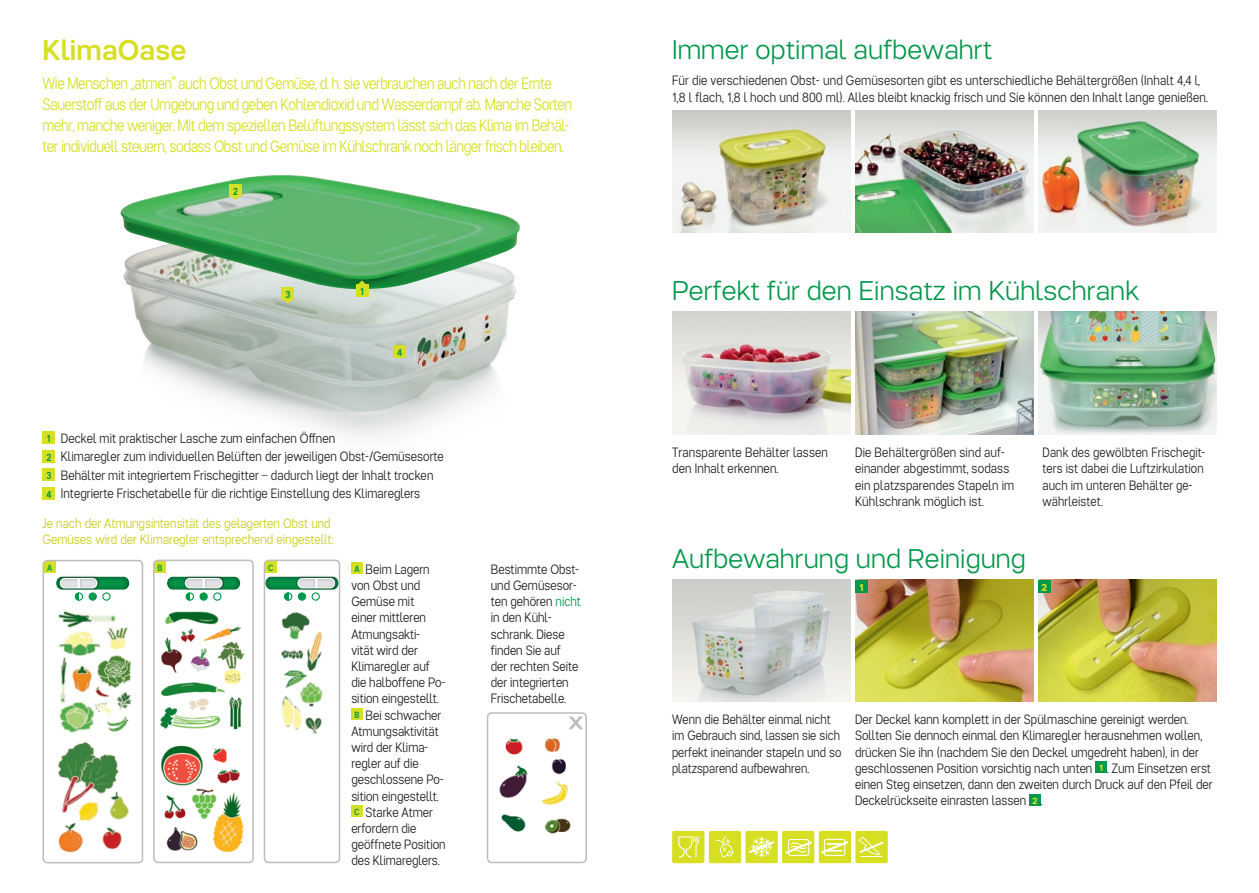
<style>
.page{position:relative;width:1259px;height:893px;background:#fff}
.page>*{position:absolute;margin:0;border:0;box-sizing:border-box;transform-origin:0 0}
.t1{font:500 28.5px "Tupper PRO";letter-spacing:.005em;color:#d6df21}
.t2{font:300 27px "Tupper PRO";letter-spacing:.005em;color:#00984a}
.t3{font:300 16.5px/21px "Tupper PRO Narrow";letter-spacing:-.025em;color:#d6df21}
.t4{font:300 13.5px/16.2px "Tupper PRO Narrow";color:#231f20}
.t5{font:300 13.5px/16.2px "Tupper PRO Narrow";color:#c9ce19}
.t6{font:500 10.2px "Tupper PRO Narrow";color:#00984a}
.t7{font:700 10.2px "Tupper PRO";color:#d6df21}
.t8{font:500 9px "Tupper PRO Narrow";color:#00984a}
.s1{font-weight:500;font-size:10.2px;color:#00984a}
.s2{font-weight:500;font-size:9px;color:#00984a}
.s3{color:#00984a}
.s4{font-family:"Tupper PRO";font-weight:700;font-size:9px;color:#d6df21}
</style>
<div class="page">
<div style="left:819px;top:831px;width:32px;height:32px;background:#d6df21;border-radius:2px"></div>
<svg style="left:821px;top:839px;width:27px;height:17px"></svg>
<div style="left:782px;top:831px;width:32px;height:32px;background:#d6df21;border-radius:2px"></div>
<div style="left:745px;top:831px;width:32px;height:32px;background:#d6df21;border-radius:2px"></div>
<div style="left:672px;top:831px;width:32px;height:32px;background:#d6df21;border-radius:2px"></div>
<div style="left:709px;top:831px;width:32px;height:32px;background:#d6df21;border-radius:2px"></div>
<svg style="left:678px;top:836px;width:134px;height:22px"></svg>
<div style="left:855px;top:831px;width:32px;height:32px;background:#d6df21;border-radius:2px"></div>
<svg style="left:855px;top:836px;width:29px;height:21px"></svg>
<div style="left:1095px;top:761px;width:12px;height:12px;background:#00984a"></div>
<div style="left:1029px;top:794px;width:11px;height:11px;background:#00984a"></div>
<img style="left:1038px;top:110px;width:178px;height:122px">
<img style="left:855px;top:312px;width:178px;height:122px">
<img style="left:672px;top:312px;width:178px;height:122px">
<img style="left:855px;top:110px;width:178px;height:122px">
<img style="left:1038px;top:312px;width:178px;height:122px">
<img style="left:672px;top:110px;width:178px;height:122px">
<img style="left:672px;top:580px;width:178px;height:122px">
<img style="left:855px;top:580px;width:178px;height:122px">
<div style="left:855px;top:580px;width:13px;height:12px;background:#00984a"></div>
<img style="left:1038px;top:580px;width:178px;height:122px">
<div style="left:1038px;top:580px;width:13px;height:12px;background:#00984a"></div>
<img style="left:131px;top:290px;width:385px;height:148px">
<img style="left:120px;top:175px;width:400px;height:115px">
<svg style="left:355px;top:280px;width:13px;height:4px"></svg>
<div style="left:355px;top:284px;width:13px;height:13px;background:#d6df21"></div>
<svg style="left:229px;top:197px;width:13px;height:3px"></svg>
<div style="left:229px;top:184px;width:13px;height:13px;background:#d6df21"></div>
<svg style="left:281px;top:300px;width:13px;height:4px"></svg>
<div style="left:281px;top:287px;width:13px;height:13px;background:#d6df21"></div>
<div style="left:393px;top:345px;width:13px;height:13px;background:#d6df21"></div>
<div style="left:43px;top:431px;width:12px;height:13px;background:#d6df21"></div>
<div style="left:43px;top:450px;width:12px;height:13px;background:#d6df21"></div>
<div style="left:43px;top:468px;width:12px;height:13px;background:#d6df21"></div>
<div style="left:43px;top:487px;width:12px;height:13px;background:#d6df21"></div>
<div style="left:351px;top:562px;width:12px;height:12px;background:#d6df21"></div>
<div style="left:351px;top:708px;width:12px;height:11px;background:#d6df21"></div>
<div style="left:351px;top:805px;width:12px;height:12px;background:#d6df21"></div>
<div style="left:487px;top:712px;width:100px;height:151px;border:2px solid #bcbdc0;border-radius:4px"></div>
<div style="left:154px;top:561px;width:12px;height:11px;background:#d6df21"></div>
<div style="left:153px;top:560px;width:101px;height:303px;border:2px solid #bcbdc0;border-radius:4px"></div>
<div style="left:167px;top:575px;width:75px;height:16px;background:#231f20;opacity:.6"></div>
<div style="left:182px;top:576px;width:43px;height:15px;background:#231f20;opacity:.75"></div>
<div style="left:185px;top:578px;width:37px;height:10px;background:#fff;border-radius:5px"></div>
<div style="left:204px;top:576px;width:19px;height:12px;background:#231f20;opacity:.39"></div>
<div style="left:184px;top:576px;width:19px;height:12px;background:#231f20;opacity:.39"></div>
<svg style="left:186px;top:579px;width:35px;height:22px"></svg>
<div style="left:186px;top:592px;width:8px;height:9px;border:1px solid #00984a;border-radius:50%"></div>
<div style="left:213px;top:592px;width:8px;height:9px;border:1px solid #00984a;border-radius:50%"></div>
<img style="left:160px;top:611px;width:85px;height:242px">
<div style="left:44px;top:561px;width:11px;height:12px;background:#d6df21"></div>
<div style="left:43px;top:560px;width:100px;height:303px;border:2px solid #bcbdc0;border-radius:4px"></div>
<div style="left:55px;top:575px;width:74px;height:16px;background:#231f20;opacity:.6"></div>
<div style="left:57px;top:576px;width:43px;height:15px;background:#231f20;opacity:.75"></div>
<div style="left:60px;top:578px;width:37px;height:10px;background:#fff;border-radius:5px"></div>
<div style="left:59px;top:576px;width:19px;height:12px;background:#231f20;opacity:.39"></div>
<div style="left:79px;top:576px;width:19px;height:12px;background:#231f20;opacity:.39"></div>
<div style="left:89px;top:592px;width:8px;height:9px;border:1px solid #00984a;border-radius:50%"></div>
<svg style="left:61px;top:579px;width:35px;height:22px"></svg>
<div style="left:75px;top:592px;width:8px;height:9px;border:1px solid #00984a;border-radius:50%"></div>
<div style="left:102px;top:592px;width:9px;height:9px;border:1px solid #00984a;border-radius:50%"></div>
<img style="left:58px;top:611px;width:74px;height:242px">
<div style="left:265px;top:561px;width:11px;height:11px;background:#d6df21"></div>
<div style="left:264px;top:560px;width:76px;height:303px;border:2px solid #bcbdc0;border-radius:4px"></div>
<div style="left:264px;top:575px;width:74px;height:16px;background:#231f20;opacity:.6"></div>
<div style="left:295px;top:576px;width:42px;height:15px;background:#231f20;opacity:.75"></div>
<div style="left:297px;top:576px;width:19px;height:12px;background:#231f20;opacity:.39"></div>
<svg style="left:299px;top:579px;width:17px;height:8px"></svg>
<div style="left:316px;top:576px;width:20px;height:12px;background:#231f20;opacity:.39"></div>
<div style="left:298px;top:593px;width:7px;height:7px;background:#00984a;border-radius:50%"></div>
<div style="left:298px;top:592px;width:8px;height:9px;border:1px solid #00984a;border-radius:50%"></div>
<div style="left:284px;top:592px;width:8px;height:9px;border:1px solid #00984a;border-radius:50%"></div>
<div style="left:311px;top:592px;width:9px;height:9px;border:1px solid #00984a;border-radius:50%"></div>
<img style="left:281px;top:611px;width:42px;height:123px">
<img style="left:499px;top:738px;width:29px;height:94px">
<img style="left:541px;top:729px;width:41px;height:105px">
<svg style="left:569px;top:716px;width:14px;height:13px"></svg>
<h1 class="t1" style="left:43px;top:27px;width:145px">KlimaOase</h1>
<p class="t3" style="left:43px;top:71px;width:531px">Wie Menschen „atmen“ auch Obst und Gemüse, d. h. sie verbrauchen auch nach der Ernte Sauerstoff aus der Umgebung und geben Kohlendioxid und Wasserdampf ab. Manche Sorten mehr, manche weniger. Mit dem speziellen Belüftungssystem lässt sich das Klima im Behäl&shy;ter individuell steuern, sodass Obst und Gemüse im Kühlschrank noch länger frisch bleiben.</p>
<p class="t6" style="left:233px;top:183px;width:6px">2</p>
<p class="t6" style="left:285px;top:287px;width:6px">3</p>
<p class="t6" style="left:360px;top:283px;width:5px">1</p>
<p class="t6" style="left:397px;top:344px;width:7px">4</p>
<p class="t4" style="left:46px;top:427px;width:399px;line-height:18.5px"><span class="s1">1</span> Deckel mit praktischer Lasche zum einfachen Öffnen<br><span class="s1">2</span> Klimaregler zum individuellen Belüften der jeweiligen Obst-/Gemüsesorte <span class="s1">3</span> Behälter mit integriertem Frischegitter – dadurch liegt der Inhalt trocken<br><span class="s1">4</span> Integrierte Frischetabelle für die richtige Einstellung des Klimareglers</p>
<p class="t5" style="left:43px;top:514px;width:292px">Je nach der Atmungsintensität des gelagerten Obst und<br>Gemüses wird der Klimaregler entsprechend eingestellt:</p>
<p class="t4" style="left:351px;top:560px;width:96px"><span class="s2">A</span> Beim Lagern von Obst und<br>Gemüse mit<br>einer mittleren<br>Atmungsakti&shy;vität wird der<br>Klimaregler auf die halboffene Po&shy;sition eingestellt.<br><span class="s2">B</span> Bei schwacher<br>Atmungsaktivität wird der Klima&shy;regler auf die geschlossene Po&shy;sition eingestellt.<br><span class="s2">C</span> Starke Atmer erfordern die geöffnete Position des Klimareglers.</p>
<p class="t4" style="left:491px;top:560px;width:92px">Bestimmte Obst&shy;und Gemüsesor&shy;ten gehören <span class="s3">nicht </span>in den Kühl&shy;schrank. Diese finden Sie auf<br>der rechten Seite der integrierten<br>Frischetabelle.</p>
<p class="t8" style="left:47px;top:561px;width:7px">A</p>
<p class="t8" style="left:158px;top:560px;width:7px">B</p>
<p class="t8" style="left:268px;top:560px;width:7px">C</p>
<h2 class="t2" style="left:672px;top:28px;width:322px">Immer optimal aufbewahrt</h2>
<p class="t4" style="left:672px;top:71px;width:537px">Für die verschiedenen Obst- und Gemüsesorten gibt es unterschiedliche Behältergrößen (Inhalt 4,4 l,<br>1,8 l flach, 1,8 l hoch und 800 ml). Alles bleibt knackig frisch und Sie können den Inhalt lange genießen.</p>
<h2 class="t2" style="left:672px;top:269px;width:468px">Perfekt für den Einsatz im Kühlschrank</h2>
<p class="t4" style="left:672px;top:443px;width:157px">Transparente Behälter lassen den Inhalt erkennen.</p>
<p class="t4" style="left:1042px;top:443px;width:165px">Dank des gewölbten Frischegit&shy;ters ist dabei die Luftzirkulation auch im unteren Behälter ge&shy;währleistet.</p>
<p class="t4" style="left:855px;top:443px;width:161px">Die Behältergrößen sind auf&shy;einander abgestimmt, sodass ein platzsparendes Stapeln im<br>Kühlschrank möglich ist.</p>
<h2 class="t2" style="left:672px;top:537px;width:355px">Aufbewahrung und Reinigung</h2>
<p class="t7" style="left:859px;top:579px;width:6px">1</p>
<p class="t7" style="left:1041px;top:579px;width:7px">2</p>
<p class="t4" style="left:672px;top:710px;width:171px">Wenn die Behälter einmal nicht im Gebrauch sind, lassen sie sich perfekt ineinander stapeln und so platzsparend aufbewahren.</p>
<p class="t4" style="left:855px;top:710px;width:359px">Der Deckel kann komplett in der Spülmaschine gereinigt werden.<br>Sollten Sie dennoch einmal den Klimaregler herausnehmen wollen, drücken Sie ihn (nachdem Sie den Deckel umgedreht haben), in der geschlossenen Position vorsichtig nach unten <span class="s4">1</span> . Zum Einsetzen erst einen Steg einsetzen, dann den zweiten durch Druck auf den Pfeil der Deckelrückseite einrasten lassen <span class="s4">2</span> .</p>
</div>
